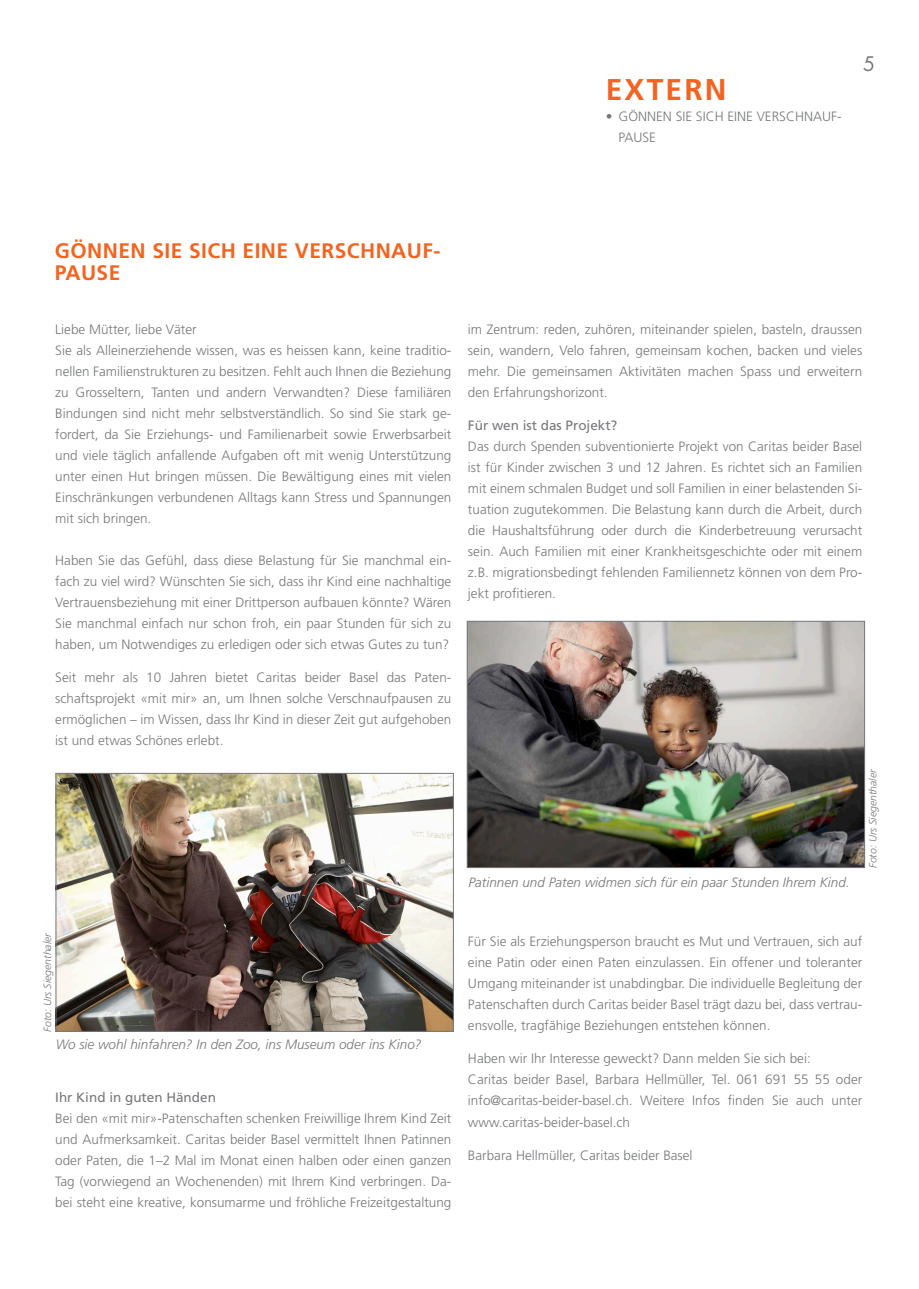
<style>
.page{position:relative;width:919px;height:1289px;background:#fff}
.page>*{position:absolute;margin:0;border:0;box-sizing:border-box;transform-origin:0 0}
.t1{font:700 30px "Frutiger";letter-spacing:.07em;color:#f36421}
.t2{font:700 21px/22.5px "Frutiger";letter-spacing:.02em;color:#f36421}
.t3{font:19.5px "Futura";color:#76787b}
.t4{font:300 13.5px/21px "Frutiger";color:#76787b;text-align:justify}
.t5{font:italic 300 13.5px "Frutiger";color:#76787b}
.t6{font:13.5px "Frutiger";color:#76787b}
.t7{font:italic 300 10.5px "Frutiger";color:#76787b}
</style>
<div class="page">
<img style="left:58px;top:775px;width:393px;height:254px">
<div style="left:56px;top:773px;width:397px;height:258px;border:1px solid #76787b"></div>
<img style="left:469px;top:623px;width:393px;height:242px">
<div style="left:467px;top:621px;width:397px;height:246px;border:1px solid #76787b"></div>
<h1 class="t1" style="left:605px;top:72px;width:122px">EXTERN</h1>
<p class="t4" style="left:618px;top:106px;width:224px;text-indent:-13px">• Gönnen Sie sic h eine Versc hnauf&shy;pause</p>
<h3 class="t3" style="left:863px;top:50px;width:14px">5</h3>
<h2 class="t2" style="left:55px;top:239px;width:387px">GÖNNEN SIE SICH EINE VERSCHNAUF-<br>PAUSE</h2>
<p class="t4" style="left:55px;top:319px;width:397px;text-align:left">Liebe M ütter, liebe Väter<br>Sie als Alleinerziehende wissen, was es heissen kann, keine traditio&shy;nellen Familienstrukturen zu besitzen. Fehlt auch Ihnen die Beziehung zu Grosseltern, Tanten und andern Verwandten? Diese familiären Bindungen sind nicht mehr selbstverständlich. So sind Sie stark ge&shy;fordert, da Sie Erziehungs- und Familienarbeit sowie Erwerbsarbeit und viele täglich anfallende Aufgaben oft mit wenig U nterstützung unter einen H ut bringen müssen. Die Bewältigung eines mit vielen Einschränkungen verbundenen Alltags kann Stress und Spannungen mit sich bringen.</p>
<p class="t4" style="left:55px;top:550px;width:397px">Haben Sie das Gefühl, dass diese Belastung für Sie manchmal ein&shy;fach zu viel wird? Wünschten Sie sich, dass ihr Kind eine nachhaltige Vertrauensbeziehung mit einer Drittperson aufbauen könnte? Wären Sie manchmal einfach nur schon froh, ein paar Stunden für sich zu haben, um Notwendiges zu erledigen oder sich etwas Gutes zu tun?</p>
<p class="t4" style="left:55px;top:667px;width:397px">Seit mehr als 10 Jahren bietet Caritas beider Basel das Paten&shy;schaftsprojekt «mit mir» an, um Ihnen solche Verschnaufpausen zu ermöglichen – im Wissen, dass Ihr Kind in dieser Zeit gut aufgehoben ist und etwas Schönes erlebt.</p>
<p class="t4" style="left:468px;top:319px;width:396px">im Zentrum: reden, zuhören, miteinander spielen, basteln, draussen sein, wandern, Velo fahren, gemeinsam kochen, backen und vieles mehr. Die gemeinsamen Aktivitäten machen Spass und erweitern den Erfahrungshorizont.</p>
<p class="t6" style="left:468px;top:417px;width:151px">Für wen ist das Projekt?</p>
<p class="t4" style="left:468px;top:436px;width:396px">Das durch Spenden subventionierte Projekt von Caritas beider Basel ist für Kinder zwischen 3 und 12 Jahren. Es richtet sich an Familien mit einem schmalen Budget und soll Familien in einer belastenden Si&shy;tuation zugutekommen. Die Belastung kann durch die Arbeit, durch die Haushaltsführung oder durch die Kinderbetreuung verursacht sein. Auch Familien mit einer Krankheitsgeschichte oder mit einem z.B. migrationsbedingt fehlenden Familiennetz können von dem Pro&shy;jekt profitieren.</p>
<p class="t5" style="left:468px;top:874px;width:383px">Patinnen und Paten widmen sich für ein paar Stunden Ihrem Kind.</p>
<p class="t7" style="left:866px;top:868px;width:101px;rotate:-90deg">Foto: Urs Siegenthaler</p>
<p class="t7" style="left:42px;top:1031px;width:101px;rotate:-90deg">Foto: Urs Siegenthaler</p>
<p class="t5" style="left:56px;top:1036px;width:367px">Wo sie wohl hinfahren? In den Zoo, ins Museum oder ins Kino?</p>
<p class="t6" style="left:55px;top:1089px;width:162px">Ihr Kind in guten Händen</p>
<p class="t4" style="left:55px;top:1108px;width:397px">Bei den «mit mir»-Patenschaften schenken Freiwillige Ihrem Kind Zeit und Aufmerksamkeit. Caritas beider Basel vermittelt Ihnen Patinnen oder Paten, die 1–2 Mal im Monat einen halben oder einen ganzen Tag (vorwiegend an Wochenenden) mit Ihrem Kind verbringen. Da&shy;bei steht eine kreative, konsumarme und fröhliche Freizeitgestaltung</p>
<p class="t4" style="left:468px;top:931px;width:396px">Für Sie als Erziehungsperson braucht es M ut und Vertrauen, sich auf eine Patin oder einen Paten einzulassen. Ein offener und toleranter U mgang miteinander ist unabdingbar. Die individuelle Begleitung der Patenschaften durch Caritas beider Basel trägt dazu bei, dass vertrau&shy;ensvolle, tragfähige Beziehungen entstehen können.</p>
<p class="t4" style="left:468px;top:1048px;width:396px;text-align:left">Haben wir Ihr Interesse geweckt? Dann melden Sie sich bei:<br>Caritas beider Basel, Barbara Hellmüller, Tel. 061 691 55 55 oder info@caritas-beider-basel.ch. Weitere Infos finden Sie auch unter www.caritas-beider-basel.ch</p>
<p class="t4" style="left:468px;top:1144px;width:226px">Barbara Hellmüller, Caritas beider Basel</p>
</div>
